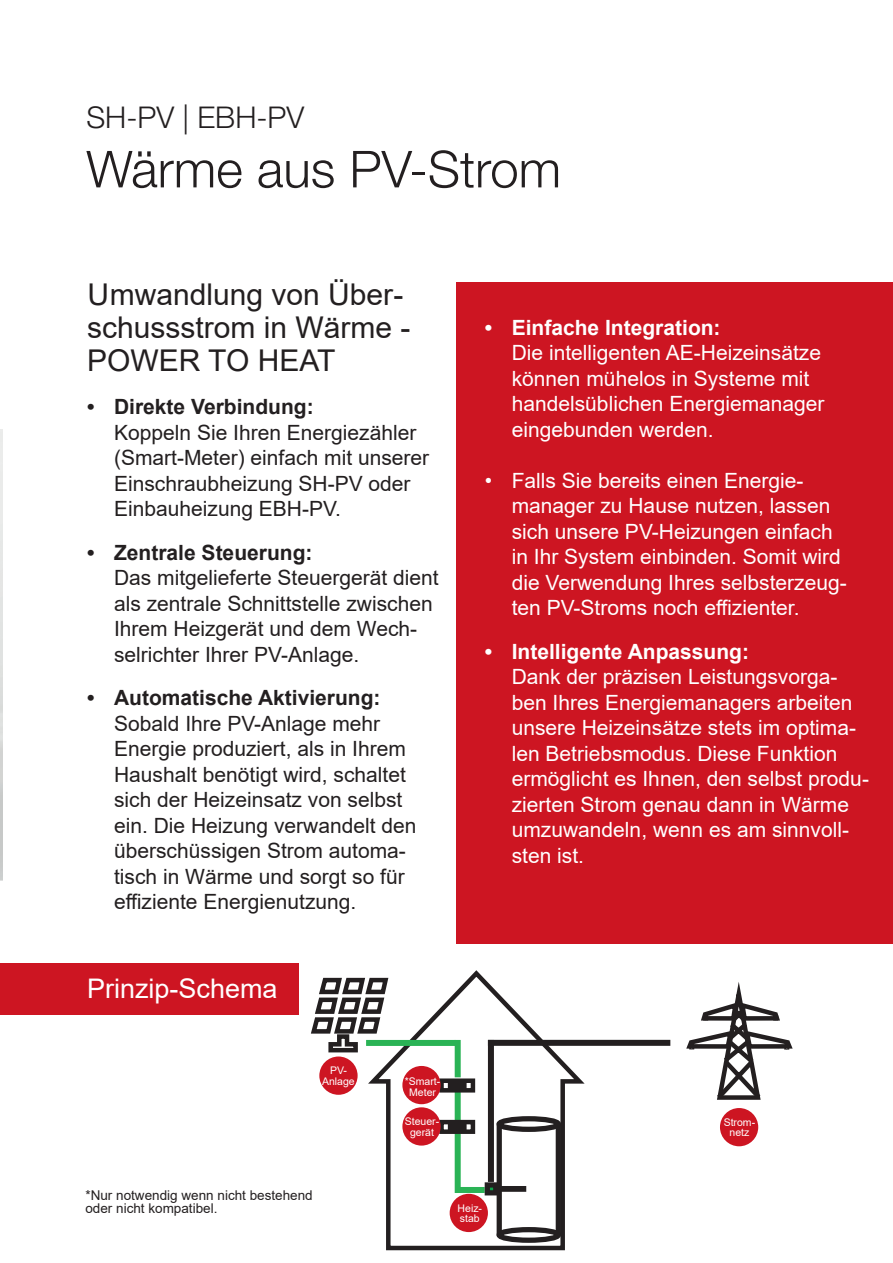
<style>
.page{position:relative;width:893px;height:1263px;background:#fff}
.page>*{position:absolute;margin:0;border:0;box-sizing:border-box;transform-origin:0 0}
.t1{font:300 51px "Helvetica Neue LT Std";color:#231f20}
.t2{font:30px/33px "Arial";color:#231f20}
.t3{font:300 30px "Helvetica Neue LT Std";color:#231f20}
.t4{font:27px "Arial";color:#fff}
.t5{font:21px/25.5px "Arial";color:#fff}
.t6{font:21px/25.5px "Arial";color:#231f20}
.t7{font:13.5px "Arial";color:#231f20}
.t8{font:10.5px/10.5px "Arial";color:#fff;text-align:center}
.s1{font-weight:700}
</style>
<div class="page">
<div style="left:0;top:963px;width:298px;height:52px;background:#cd1522"></div>
<div style="left:457px;top:283px;width:436px;height:661px;background:#cd1522"></div>
<svg style="left:686px;top:989px;width:107px;height:111px"></svg>
<svg style="left:368px;top:970px;width:218px;height:281px"></svg>
<svg style="left:311px;top:975px;width:80px;height:80px"></svg>
<div style="left:488px;top:1040px;width:182px;height:6px;background:#231f20"></div>
<div style="left:366px;top:1040px;width:89px;height:6px;background:#2ab355"></div>
<div style="left:455px;top:1040px;width:6px;height:37px;background:#2ab355"></div>
<div style="left:499px;top:1126px;width:59px;height:107px;background:#fff"></div>
<div style="left:497px;top:1123px;width:64px;height:113px;border:5px solid #231f20"></div>
<svg style="left:499px;top:1119px;width:59px;height:10px"></svg>
<div style="left:497px;top:1116px;width:64px;height:16px;border:5px solid #231f20;border-radius:50%"></div>
<svg style="left:499px;top:1230px;width:59px;height:10px"></svg>
<div style="left:497px;top:1227px;width:64px;height:16px;border:5px solid #231f20;border-radius:50%"></div>
<div style="left:497px;top:1186px;width:29px;height:6px;border:4px solid #231f20"></div>
<div style="left:487px;top:1185px;width:9px;height:8px;background:#0fa14a"></div>
<div style="left:485px;top:1182px;width:13px;height:13px;border:5px solid #231f20"></div>
<div style="left:455px;top:1091px;width:6px;height:102px;background:#2ab355"></div>
<div style="left:319px;top:1056px;width:39px;height:39px;background:#cd1522;border-radius:50%"></div>
<div style="left:720px;top:1108px;width:38px;height:38px;background:#cd1522;border-radius:50%"></div>
<div style="left:450px;top:1194px;width:38px;height:38px;background:#cd1522;border-radius:50%"></div>
<div style="left:488px;top:1040px;width:6px;height:142px;background:#231f20"></div>
<div style="left:441px;top:1122px;width:32px;height:10px;background:#fff"></div>
<div style="left:439px;top:1120px;width:36px;height:14px;border:4px solid #231f20"></div>
<div style="left:441px;top:1081px;width:32px;height:9px;background:#fff"></div>
<div style="left:439px;top:1078px;width:36px;height:14px;border:4px solid #231f20"></div>
<div style="left:448px;top:1123px;width:19px;height:7px;border:4px solid #231f20"></div>
<div style="left:448px;top:1082px;width:19px;height:7px;border:4px solid #231f20"></div>
<div style="left:402px;top:1107px;width:39px;height:38px;background:#cd1522;border-radius:50%"></div>
<div style="left:402px;top:1066px;width:39px;height:38px;background:#cd1522;border-radius:50%"></div>
<p class="t3" style="left:86px;top:99px;width:219px">SH-PV | EBH-PV</p>
<p class="t1" style="left:86px;top:138px;width:476px">Wärme aus PV-Strom</p>
<p class="t2" style="left:87px;top:277px;width:325px">Umwandlung von Über&shy;schussstrom in Wärme -</p>
<p class="t2" style="left:87px;top:343px;width:250px">POWER TO HEAT</p>
<p class="t6" style="left:114px;top:394px;width:317px;text-indent:-27px"><span class="s1">• Direkte Verbindung:<br></span>Koppeln Sie Ihren Energiezähler (Smart-Meter) einfach mit unserer<br>Einschraubheizung SH-PV oder<br>Einbauheizung EBH-PV.</p>
<p class="t6" style="left:114px;top:539px;width:326px;text-indent:-27px"><span class="s1">• Zentrale Steuerung:<br></span>Das mitgelieferte Steuergerät dient als zentrale Schnittstelle zwischen<br>Ihrem Heizgerät und dem Wech&shy;selrichter Ihrer PV-Anlage.</p>
<p class="t6" style="left:114px;top:685px;width:304px;text-indent:-27px"><span class="s1">• Automatische Aktivierung:<br></span>Sobald Ihre PV-Anlage mehr<br>Energie produziert, als in Ihrem<br>Haushalt benötigt wird, schaltet sich der Heizeinsatz von selbst ein. Die Heizung verwandelt den überschüssigen Strom automa&shy;tisch in Wärme und sorgt so für effiziente Energienutzung.</p>
<p class="t5" style="left:512px;top:314px;width:314px;text-indent:-27px"><span class="s1">• Einfache Integration:<br></span>Die intelligenten AE-Heizeinsätze können mühelos in Systeme mit handelsüblichen Energiemanager eingebunden werden.</p>
<p class="t5" style="left:512px;top:467px;width:336px;text-indent:-27px">• Falls Sie bereits einen Energie&shy;manager zu Hause nutzen, lassen sich unsere PV-Heizungen einfach in Ihr System einbinden. Somit wird die Verwendung Ihres selbsterzeug&shy;ten PV-Stroms noch effizienter.</p>
<p class="t5" style="left:512px;top:638px;width:359px;text-indent:-27px"><span class="s1">• Intelligente Anpassung:<br></span>Dank der präzisen Leistungsvorga&shy;ben Ihres Energiemanagers arbeiten unsere Heizeinsätze stets im optima&shy;len Betriebsmodus. Diese Funktion ermöglicht es Ihnen, den selbst produ&shy;zierten Strom genau dann in Wärme umzuwandeln, wenn es am sinnvoll&shy;sten ist.</p>
<p class="t4" style="left:87px;top:970px;width:192px">Prinzip-Schema</p>
<p class="t8" style="left:330px;top:1065px;width:18px">PV-</p>
<p class="t8" style="left:322px;top:1076px;width:34px">Anlage</p>
<p class="t7" style="left:85px;top:1186px;width:229px">*Nur notwendig wenn nicht bestehend</p>
<p class="t7" style="left:85px;top:1199px;width:134px">oder nicht kompatibel.</p>
<p class="t8" style="left:405px;top:1076px;width:37px">*Smart-</p>
<p class="t8" style="left:409px;top:1087px;width:28px">Meter</p>
<p class="t8" style="left:405px;top:1116px;width:36px">Steuer-</p>
<p class="t8" style="left:410px;top:1126px;width:25px">gerät</p>
<p class="t8" style="left:458px;top:1202px;width:26px;text-align:left">Heiz&shy;stab</p>
<p class="t8" style="left:724px;top:1117px;width:33px">Strom&shy;netz</p>
</div>
